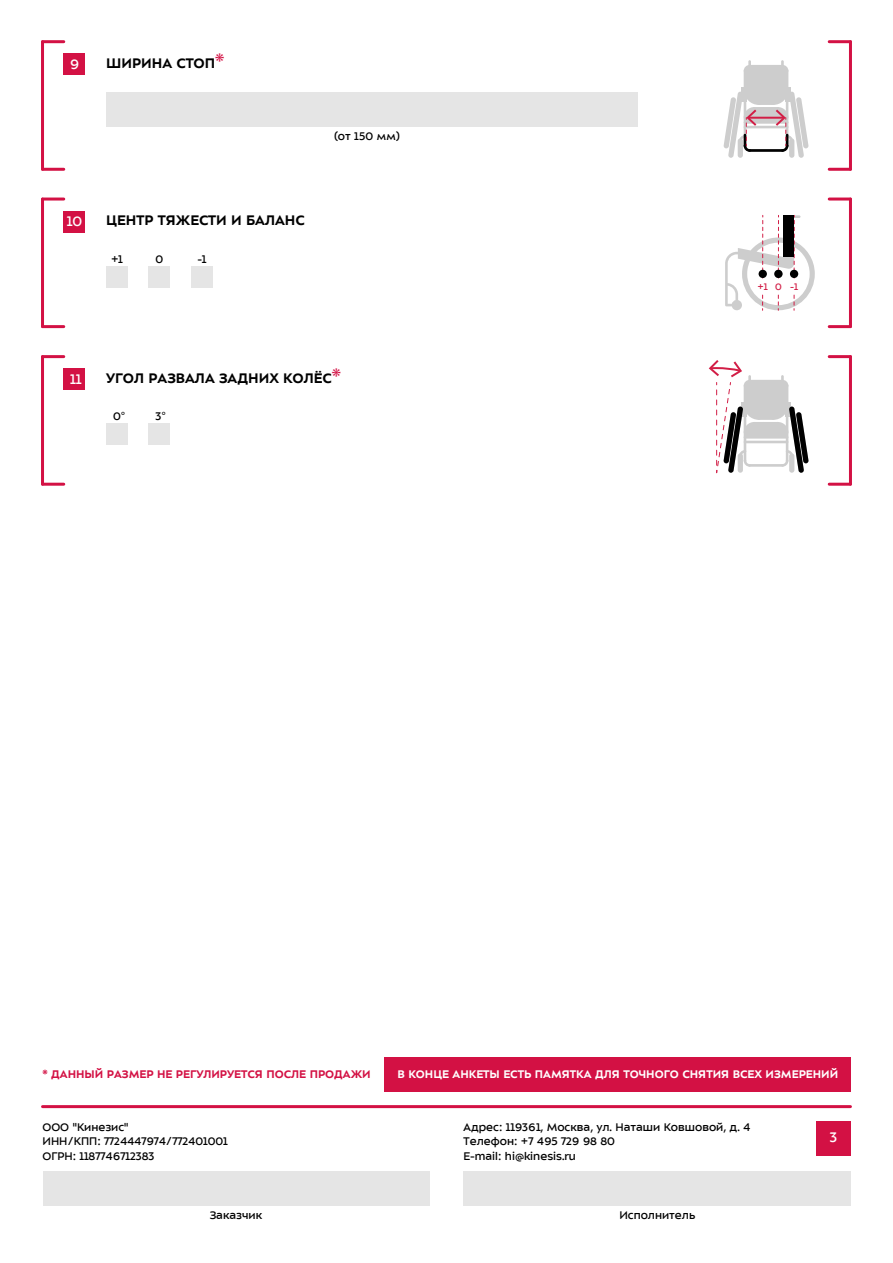
<style>
.page{position:relative;width:893px;height:1263px;background:#fff}
.page>*{position:absolute;margin:0;border:0;box-sizing:border-box;transform-origin:0 0}
.t1{font:700 15px "ALS Sector";color:#000}
.t2{font:15px "ALS Sector";color:#fff}
.t3{font:12px/14.4px "ALS Sector";color:#000}
.t4{font:700 12px "ALS Sector";color:#fff}
.t5{font:700 12px "ALS Sector";color:#d31144}
.t6{font:10.35px "ALS Sector";color:#d21e46}
.s1{font-weight:400;font-size:21px;color:#d31144}
.s2{font-family:"Myriad Pro"}
</style>
<div class="page">
<svg style="left:725px;top:215px;width:90px;height:95px"></svg>
<div style="left:756px;top:280px;width:43px;height:12px;background:#fff"></div>
<div style="left:783px;top:215px;width:11px;height:42px;background:#000"></div>
<div style="left:774px;top:270px;width:9px;height:8px;background:#000;border-radius:50%"></div>
<div style="left:790px;top:270px;width:8px;height:8px;background:#000;border-radius:50%"></div>
<div style="left:759px;top:270px;width:8px;height:8px;background:#000;border-radius:50%"></div>
<hr style="left:43px;top:198px;width:21px;height:3px;background:#d31144">
<hr style="left:41px;top:199px;width:3px;height:128px;background:#d31144">
<hr style="left:43px;top:325px;width:21px;height:3px;background:#d31144">
<hr style="left:829px;top:325px;width:21px;height:3px;background:#d31144">
<hr style="left:849px;top:199px;width:3px;height:128px;background:#d31144">
<hr style="left:829px;top:198px;width:21px;height:3px;background:#d31144">
<div style="left:64px;top:211px;width:21px;height:21px;background:#d31144"></div>
<div style="left:106px;top:266px;width:22px;height:21px;background:#e5e5e5"></div>
<div style="left:149px;top:266px;width:21px;height:21px;background:#e5e5e5"></div>
<div style="left:191px;top:266px;width:22px;height:21px;background:#e5e5e5"></div>
<svg style="left:709px;top:360px;width:100px;height:113px"></svg>
<hr style="left:43px;top:355px;width:21px;height:3px;background:#d31144">
<hr style="left:41px;top:357px;width:3px;height:127px;background:#d31144">
<hr style="left:43px;top:483px;width:21px;height:3px;background:#d31144">
<hr style="left:829px;top:483px;width:21px;height:3px;background:#d31144">
<hr style="left:849px;top:357px;width:3px;height:127px;background:#d31144">
<hr style="left:829px;top:355px;width:21px;height:3px;background:#d31144">
<div style="left:64px;top:369px;width:21px;height:21px;background:#d31144"></div>
<div style="left:106px;top:424px;width:22px;height:21px;background:#e5e5e5"></div>
<div style="left:149px;top:424px;width:21px;height:21px;background:#e5e5e5"></div>
<hr style="left:43px;top:1105px;width:807px;height:3px;background:#d31144">
<div style="left:816px;top:1121px;width:34px;height:34px;background:#d31144"></div>
<div style="left:385px;top:1057px;width:466px;height:34px;background:#d31144"></div>
<div style="left:43px;top:1171px;width:386px;height:34px;background:#e5e5e5"></div>
<div style="left:463px;top:1171px;width:388px;height:34px;background:#e5e5e5"></div>
<div style="left:106px;top:92px;width:532px;height:34px;background:#e5e5e5"></div>
<svg style="left:724px;top:60px;width:84px;height:98px"></svg>
<hr style="left:43px;top:40px;width:21px;height:3px;background:#d31144">
<hr style="left:41px;top:42px;width:3px;height:127px;background:#d31144">
<hr style="left:43px;top:168px;width:21px;height:3px;background:#d31144">
<hr style="left:829px;top:168px;width:21px;height:3px;background:#d31144">
<hr style="left:849px;top:42px;width:3px;height:127px;background:#d31144">
<hr style="left:829px;top:40px;width:21px;height:3px;background:#d31144">
<div style="left:64px;top:54px;width:21px;height:21px;background:#d31144"></div>
<p class="t2" style="left:70px;top:56px;width:11px">9</p>
<p class="t1" style="left:106px;top:55px;width:120px">ШИРИНА СТОП<span class="s1">*</span></p>
<p class="t2" style="left:67px;top:214px;width:17px">10</p>
<p class="t1" style="left:106px;top:212px;width:200px">ЦЕНТР ТЯЖЕСТИ И БАЛАНС</p>
<p class="t3" style="left:111px;top:252px;width:13px">+1</p>
<p class="t3" style="left:156px;top:252px;width:9px">0</p>
<p class="t3" style="left:197px;top:252px;width:11px">-1</p>
<p class="t3" style="left:334px;top:129px;width:67px">(от 150 мм)</p>
<p class="t2" style="left:70px;top:371px;width:13px">11</p>
<p class="t1" style="left:106px;top:370px;width:236px">УГОЛ РАЗВАЛА ЗАДНИХ КОЛЁС<span class="s1">*</span></p>
<p class="t3" style="left:113px;top:409px;width:13px">0<span class="s2">°</span></p>
<p class="t3" style="left:156px;top:409px;width:11px">3<span class="s2">°</span></p>
<p class="t6" style="left:757px;top:281px;width:42px">+1 0 -1</p>
<p class="t5" style="left:43px;top:1068px;width:330px">* ДАННЫЙ РАЗМЕР НЕ РЕГУЛИРУЕТСЯ ПОСЛЕ ПРОДАЖИ</p>
<p class="t4" style="left:398px;top:1068px;width:442px">В КОНЦЕ АНКЕТЫ ЕСТЬ ПАМЯТКА ДЛЯ ТОЧНОГО СНЯТИЯ ВСЕХ ИЗМЕРЕНИЙ</p>
<p class="t3" style="left:43px;top:1120px;width:187px">ООО "Кинезис"<br>ИНН/КПП: 7724447974/772401001<br>ОГРН: 1187746712383</p>
<p class="t3" style="left:464px;top:1120px;width:288px">Адрес: 119361, Москва, ул. Наташи Ковшовой, д. 4<br>Телефон: +7 495 729 98 80<br>E-mail: hi@kinesis.ru</p>
<p class="t3" style="left:210px;top:1208px;width:54px">Заказчик</p>
<p class="t3" style="left:619px;top:1208px;width:77px">Исполнитель</p>
<p class="t2" style="left:830px;top:1129px;width:9px">3</p>
</div>
